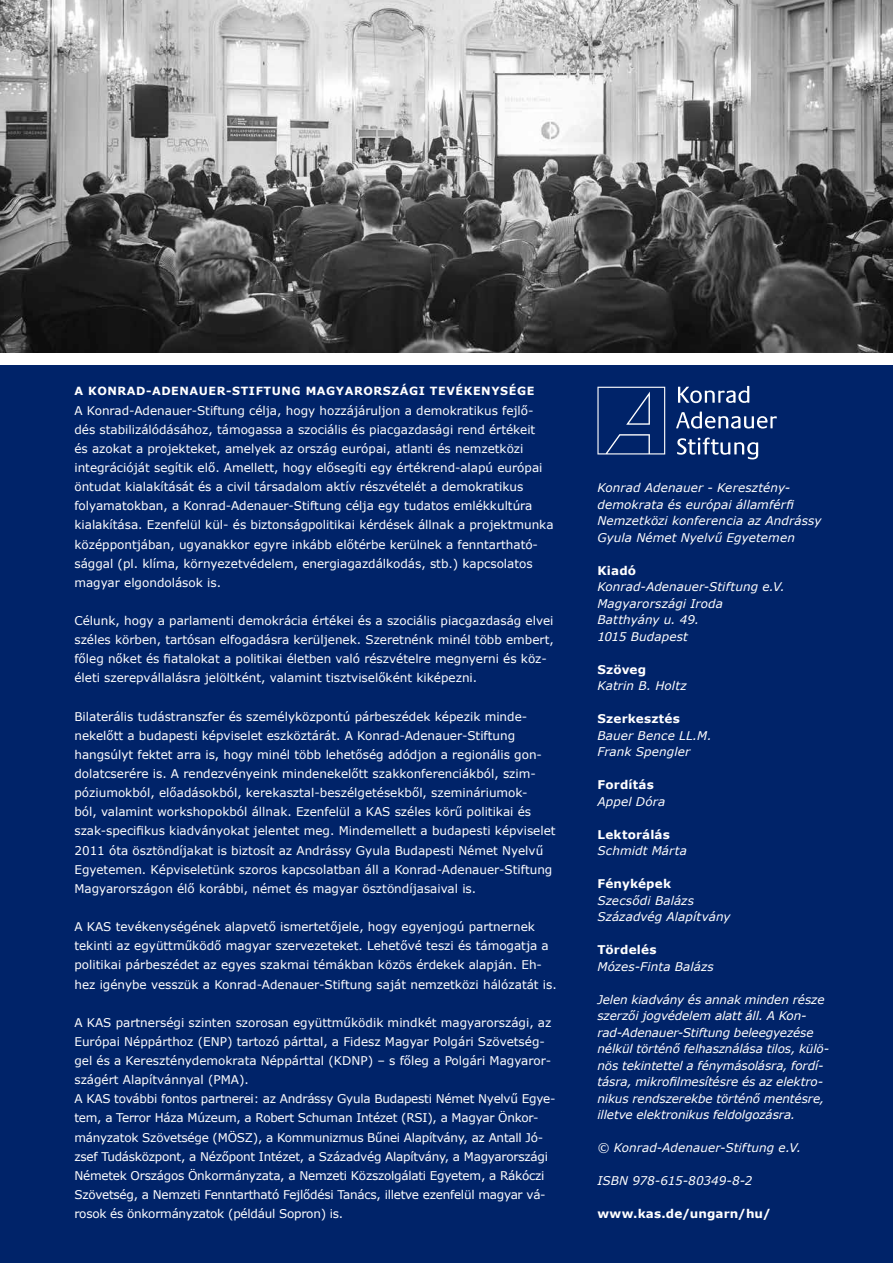
<style>
.page{position:relative;width:893px;height:1263px;background:#fff}
.page>*{position:absolute;margin:0;border:0;box-sizing:border-box;transform-origin:0 0}
.t1{font:12px/19.2px "Verdana";color:#fff}
.t2{font:12px/19.2px "Verdana";letter-spacing:-.02em;color:#fff}
.t3{font:italic 12px/16.5px "Verdana";color:#fff}
.t4{font:700 12px "Verdana";letter-spacing:.015em;color:#fff}
.t5{font:700 11.25px "Verdana";letter-spacing:.05em;color:#fff}
</style>
<div class="page">
<div style="left:0;top:365px;width:893px;height:898px;background:#002369"></div>
<svg style="left:597px;top:387px;width:68px;height:67px"></svg>
<svg style="left:678px;top:386px;width:71px;height:17px"></svg>
<svg style="left:676px;top:412px;width:101px;height:16px"></svg>
<svg style="left:677px;top:437px;width:81px;height:22px"></svg>
<img style="left:0;top:0;width:893px;height:353px">
<p class="t5" style="left:74px;top:383px;width:461px">A KONRAD-ADENAUER-STIFTUNG MAGYARORSZÁGI TEVÉKENYSÉGE</p>
<p class="t1" style="left:74px;top:400px;width:481px">A Konrad-Adenauer-Stiftung célja, hogy hozzájáruljon a demokratikus fejlő&shy;dés stabilizálódásához, támogassa a szociális és piacgazdasági rend értékeit<br>és azokat a projekteket, amelyek az ország európai, atlanti és nemzetközi integrációját segítik elő. Amellett, hogy elősegíti egy értékrend-alapú európai öntudat kialakítását és a civil társadalom aktív részvételét a demokratikus folyamatokban, a Konrad-Adenauer-Stiftung célja egy tudatos emlékkultúra kialakítása. Ezenfelül kül- és biztonságpolitikai kérdések állnak a projektmunka középpontjában, ugyanakkor egyre inkább előtérbe kerülnek a fenntartható&shy;sággal (pl. klíma, környezetvédelem, energiagazdálkodás, stb.) kapcsolatos magyar elgondolások is.</p>
<p class="t1" style="left:74px;top:611px;width:481px">Célunk, hogy a parlamenti demokrácia értékei és a szociális piacgazdaság elvei széles körben, tartósan elfogadásra kerüljenek. Szeretnénk minél több embert, főleg nőket és fiatalokat a politikai életben való részvételre megnyerni és köz&shy;életi szerepvállalásra jelöltként, valamint tisztviselőként kiképezni.</p>
<p class="t1" style="left:74px;top:707px;width:483px">Bilaterális tudástranszfer és személyközpontú párbeszédek képezik minde&shy;nekelőtt a budapesti képviselet eszköztárát. A Konrad-Adenauer-Stiftung hangsúlyt fektet arra is, hogy minél több lehetőség adódjon a regionális gon&shy;dolatcserére is. A rendezvényeink mindenekelőtt szakkonferenciákból, szim&shy;póziumokból, előadásokból, kerekasztal-beszélgetésekből, szemináriumok-<br>ból, valamint workshopokból állnak. Ezenfelül a KAS széles körű politikai és szak-specifikus kiadványokat jelentet meg. Mindemellett a budapesti képviselet 2011 óta ösztöndíjakat is biztosít az Andrássy Gyula Budapesti Német Nyelvű Egyetemen. Képviseletünk szoros kapcsolatban áll a Konrad-Adenauer-Stiftung Magyarországon élő korábbi, német és magyar ösztöndíjasaival is.</p>
<p class="t1" style="left:74px;top:917px;width:484px">A KAS tevékenységének alapvető ismertetőjele, hogy egyenjogú partnernek tekinti az együttműködő magyar szervezeteket. Lehetővé teszi és támogatja a politikai párbeszédet az egyes szakmai témákban közös érdekek alapján. Eh&shy;hez igénybe vesszük a Konrad-Adenauer-Stiftung saját nemzetközi hálózatát is.</p>
<p class="t2" style="left:74px;top:1013px;width:483px">A KAS partnerségi szinten szorosan együttműködik mindkét magyarországi, az Európai Néppárthoz (ENP) tartozó párttal, a Fidesz Magyar Polgári Szövetség&shy;gel és a Kereszténydemokrata Néppárttal (KDNP) – s főleg a Polgári Magyaror&shy;szágért Alapítvánnyal (PMA).<br>A KAS további fontos partnerei: az Andrássy Gyula Budapesti Német Nyelvű Egye&shy;tem, a Terror Háza Múzeum, a Robert Schuman Intézet (RSI), a Magyar Önkor&shy;mányzatok Szövetsége (MÖSZ), a Kommunizmus Bűnei Alapítvány, az Antall Jó&shy;zsef Tudásközpont, a Nézőpont Intézet, a Századvég Alapítvány, a Magyarországi Németek Országos Önkormányzata, a Nemzeti Közszolgálati Egyetem, a Rákóczi Szövetség, a Nemzeti Fenntartható Fejlődési Tanács, illetve ezenfelül magyar vá&shy;rosok és önkormányzatok (például Sopron) is.</p>
<p class="t3" style="left:597px;top:480px;width:226px">Konrad Adenauer - Keresztény&shy;demokrata és európai államférfi<br>Nemzetközi konferencia az Andrássy<br>Gyula Német Nyelvű Egyetemen</p>
<p class="t4" style="left:597px;top:562px;width:40px">Kiadó</p>
<p class="t3" style="left:597px;top:579px;width:189px">Konrad-Adenauer-Stiftung e.V.<br>Magyarországi Iroda<br>Batthyány u. 49.<br>1015 Budapest</p>
<p class="t4" style="left:597px;top:661px;width:50px">Szöveg</p>
<p class="t3" style="left:597px;top:678px;width:91px">Katrin B. Holtz</p>
<p class="t4" style="left:597px;top:710px;width:84px">Szerkesztés</p>
<p class="t3" style="left:597px;top:727px;width:116px">Bauer Bence LL.M.<br>Frank Spengler</p>
<p class="t4" style="left:597px;top:776px;width:58px">Fordítás</p>
<p class="t3" style="left:597px;top:793px;width:69px">Appel Dóra</p>
<p class="t4" style="left:597px;top:826px;width:74px">Lektorálás</p>
<p class="t3" style="left:597px;top:843px;width:91px">Schmidt Márta</p>
<p class="t4" style="left:597px;top:875px;width:75px">Fényképek</p>
<p class="t3" style="left:597px;top:892px;width:135px">Szecsődi Balázs<br>Századvég Alapítvány</p>
<p class="t4" style="left:597px;top:941px;width:61px">Tördelés</p>
<p class="t3" style="left:597px;top:958px;width:118px">Mózes-Finta Balázs</p>
<p class="t3" style="left:597px;top:991px;width:233px">Jelen kiadvány és annak minden része szerzői jogvédelem alatt áll. A Kon&shy;rad-Adenauer-Stiftung beleegyezése nélkül történő felhasználása tilos, külö&shy;nös tekintettel a fénymásolásra, fordí&shy;tásra, mikrofilmesítésre és az elektro&shy;nikus rendszerekbe történő mentésre, illetve elektronikus feldolgozásra.</p>
<p class="t3" style="left:597px;top:1140px;width:205px">© Konrad-Adenauer-Stiftung e.V.</p>
<p class="t3" style="left:597px;top:1173px;width:156px">ISBN 978-615-80349-8-2</p>
<p class="t4" style="left:597px;top:1205px;width:175px">www.kas.de/ungarn/hu/</p>
</div>
